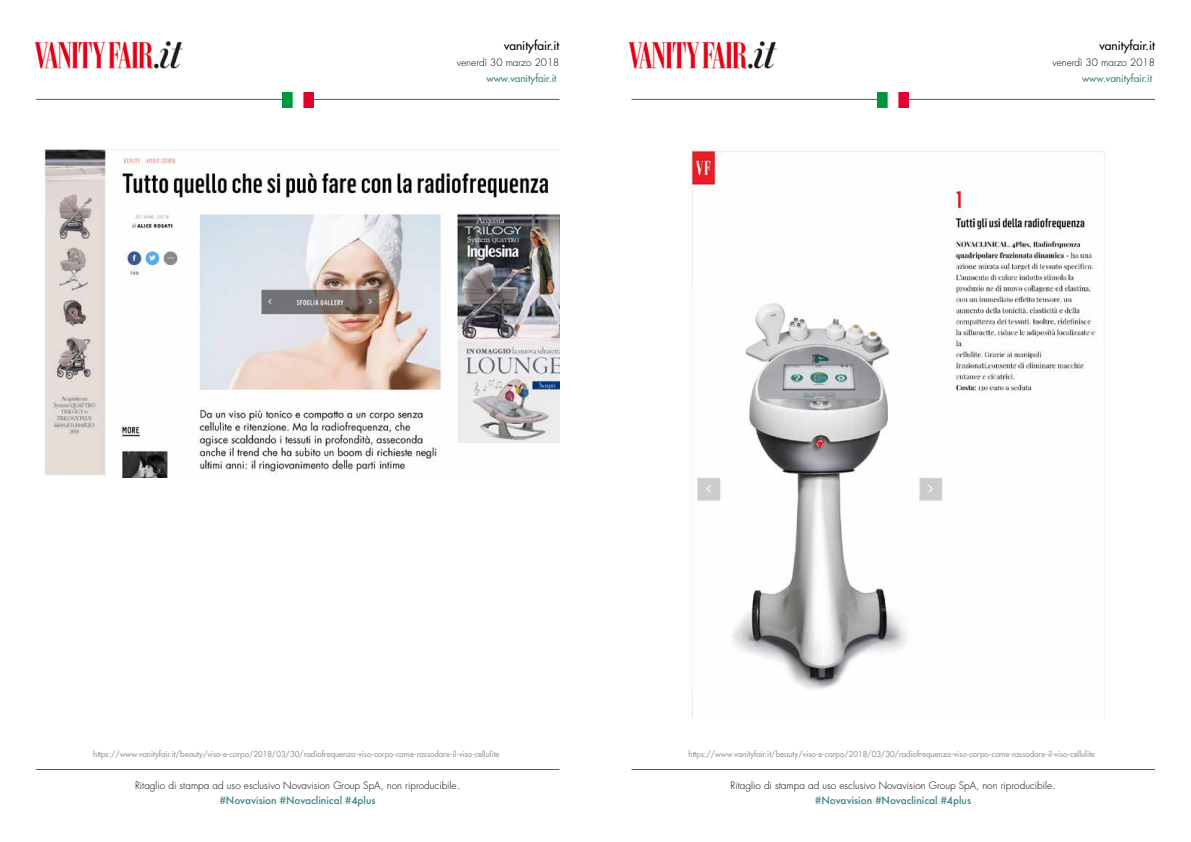
<style>
.page{position:relative;width:1191px;height:842px;background:#fff}
.page>*{position:absolute;margin:0;border:0;box-sizing:border-box;transform-origin:0 0}
.t1{font:12px "Futura";color:#000}
.t2{font:300 10px "Futura";color:#000}
.t3{font:500 10px "Futura";color:#3f8382}
.t4{font:10px "Futura";color:#3f8382}
.t5{font:8px "Futura";color:#939598}
.s1{font-size:12px}
</style>
<div class="page">
<img style="left:43px;top:149px;width:516px;height:329px">
<img style="left:34px;top:41px;width:149px;height:28px">
<hr style="left:36px;top:99px;width:523px;height:1px;background:#187270">
<img style="left:282px;top:92px;width:31px;height:16px">
<hr style="left:36px;top:769px;width:523px;height:1px;background:#187270">
<img style="left:688px;top:148px;width:417px;height:569px">
<img style="left:628px;top:41px;width:149px;height:28px">
<hr style="left:631px;top:99px;width:524px;height:1px;background:#187270">
<img style="left:877px;top:92px;width:31px;height:16px">
<hr style="left:631px;top:769px;width:524px;height:1px;background:#187270">
<h1 class="t1" style="left:504px;top:38px;width:57px">vanityfair.it</h1>
<p class="t2" style="left:457px;top:56px;width:104px">venerdì 30 marzo 2018</p>
<p class="t4" style="left:486px;top:72px;width:72px">www.vanityfair.it</p>
<h1 class="t1" style="left:1099px;top:38px;width:57px">vanityfair.it</h1>
<p class="t2" style="left:1052px;top:56px;width:104px">venerdì 30 marzo 2018</p>
<p class="t4" style="left:1082px;top:72px;width:72px">www.vanityfair.it</p>
<p class="t5" style="left:93px;top:749px;width:408px">https://www.vanityfair.it/beauty/viso-e-corpo/2018/03/30/radiofrequenza-viso-corpo-come-rassodare-il-viso-cellulite</p>
<p class="t5" style="left:688px;top:749px;width:408px">https://www.vanityfair.it/beauty/viso-e-corpo/2018/03/30/radiofrequenza-viso-corpo-come-rassodare-il-viso-cellulite</p>
<p class="t2" style="left:135px;top:780px;width:327px">Ritaglio di stampa ad uso esclusivo Novavision Group SpA, non riproducibile<span class="s1">.</span></p>
<p class="t2" style="left:730px;top:780px;width:327px">Ritaglio di stampa ad uso esclusivo Novavision Group SpA, non riproducibile<span class="s1">.</span></p>
<p class="t3" style="left:220px;top:794px;width:157px">#Novavision #Novaclinical #4plus</p>
<p class="t3" style="left:815px;top:794px;width:157px">#Novavision #Novaclinical #4plus</p>
</div>
